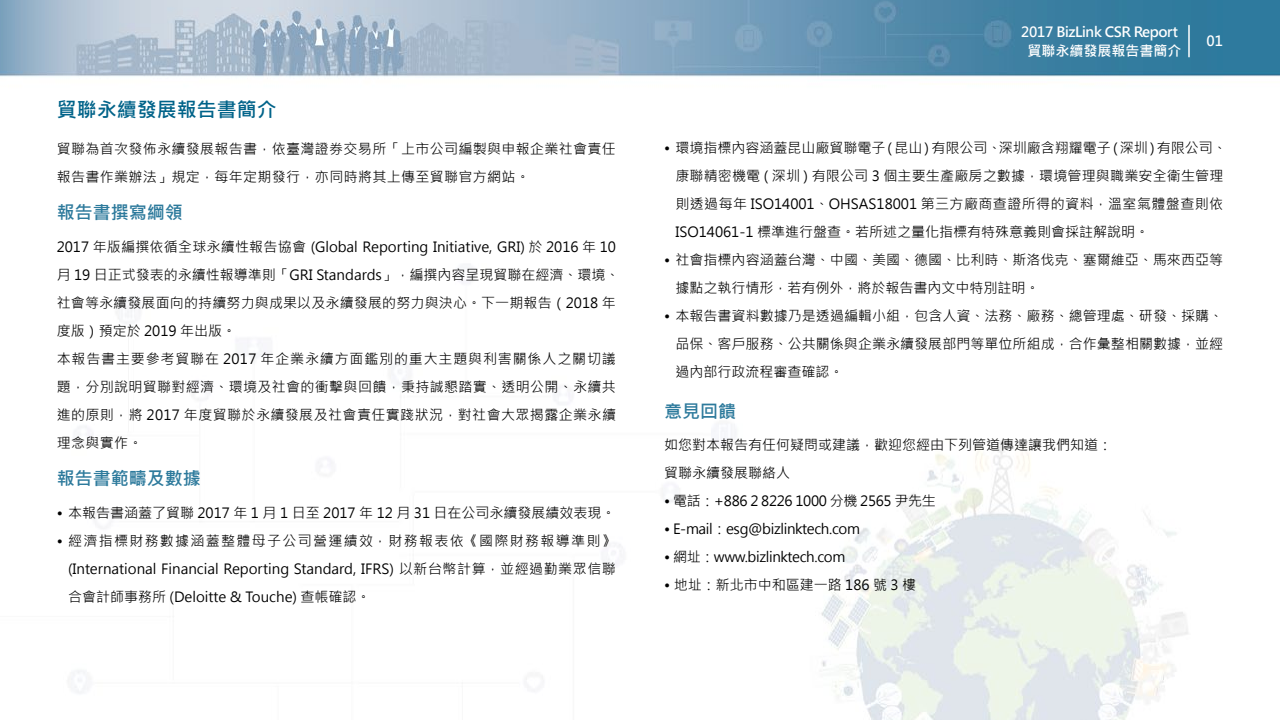
<style>
.page{position:relative;width:1280px;height:720px;background:#fff}
.page>*{position:absolute;margin:0;border:0;box-sizing:border-box;transform-origin:0 0}
.t1{font:700 20px "Microsoft Jheng Hei";color:#006389}
.t2{font:700 18px "Microsoft Jheng Hei";color:#2d7a9c}
.t3{font:14px/28px "Microsoft Jheng Hei";color:#000}
.t4{font:14px "Microsoft Jheng Hei";letter-spacing:-.025em;color:#000}
.t5{font:14px/28px "Microsoft Jheng Hei";letter-spacing:.025em;color:#000}
.t6{font:700 14px "Microsoft Jheng Hei";letter-spacing:-.025em;color:#fff}
.t7{font:700 14px "Microsoft Jheng Hei";color:#fff}
</style>
<div class="page">
<img style="left:0;top:0;width:1280px;height:720px">
<hr style="left:1188px;top:25px;width:2px;height:32px;background:#fff">
<h1 class="t1" style="left:57px;top:97px;width:221px">貿聯永續發展報告書簡介</h1>
<p class="t5" style="left:57px;top:135px;width:561px">貿聯為首次發佈永續發展報告書，依臺灣證券交易所「上市公司編製與申報企業社會責任報告書作業辦法」規定，每年定期發行，亦同時將其上傳至貿聯官方網站。</p>
<p class="t2" style="left:57px;top:201px;width:127px">報告書撰寫綱領</p>
<p class="t3" style="left:57px;top:233px;width:564px">2017 年版編撰依循全球永續性報告協會 (Global Reporting Initiative, GRI) 於 2016 年 10月 19 日正式發表的永續性報導準則「GRI Standards」，編撰內容呈現貿聯在經濟、環境、社會等永續發展面向的持續努力與成果以及永續發展的努力與決心。下一期報告（2018 年度版）預定於 2019 年出版。<br>本報告書主要參考貿聯在 2017 年企業永續方面鑑別的重大主題與利害關係人之關切議題，分別說明貿聯對經濟、環境及社會的衝擊與回饋，秉持誠懇踏實、透明公開、永續共進的原則，將 2017 年度貿聯於永續發展及社會責任實踐狀況，對社會大眾揭露企業永續理念與實作。</p>
<p class="t2" style="left:57px;top:467px;width:145px">報告書範疇及數據</p>
<p class="t3" style="left:57px;top:499px;width:560px">• 本報告書涵蓋了貿聯 2017 年 1 月 1 日至 2017 年 12 月 31 日在公司永續發展績效表現。</p>
<p class="t3" style="left:68px;top:527px;width:549px;text-align:justify;text-indent:-11px">• 經濟指標財務數據涵蓋整體母子公司營運績效，財務報表依《國際財務報導準則》(International Financial Reporting Standard, IFRS) 以新台幣計算，並經過勤業眾信聯合會計師事務所 (Deloitte &amp; Touche) 查帳確認。</p>
<p class="t6" style="left:1021px;top:23px;width:159px">2017 BizLink CSR Report</p>
<p class="t6" style="left:1207px;top:32px;width:18px">01</p>
<p class="t7" style="left:1028px;top:42px;width:155px">貿聯永續發展報告書簡介</p>
<p class="t3" style="left:675px;top:134px;width:553px;text-indent:-11px">• 環境指標內容涵蓋昆山廠貿聯電子 ( 昆山 ) 有限公司、深圳廠含翔耀電子 ( 深圳 ) 有限公司、康聯精密機電 ( 深圳 ) 有限公司 3 個主要生產廠房之數據，環境管理與職業安全衛生管理則透過每年 ISO14001、OHSAS18001 第三方廠商查證所得的資料，溫室氣體盤查則依ISO14061-1 標準進行盤查。若所述之量化指標有特殊意義則會採註解說明。</p>
<p class="t3" style="left:675px;top:246px;width:549px;text-indent:-11px">• 社會指標內容涵蓋台灣、中國、美國、德國、比利時、斯洛伐克、塞爾維亞、馬來西亞等據點之執行情形，若有例外，將於報告書內文中特別註明。</p>
<p class="t3" style="left:675px;top:302px;width:549px;text-align:justify;text-indent:-11px">• 本報告書資料數據乃是透過編輯小組，包含人資、法務、廠務、總管理處、研發、採購、品保、客戶服務、公共關係與企業永續發展部門等單位所組成，合作彙整相關數據，並經過內部行政流程審查確認。</p>
<p class="t2" style="left:664px;top:400px;width:73px">意見回饋</p>
<p class="t3" style="left:664px;top:431px;width:449px">如您對本報告有任何疑問或建議，歡迎您經由下列管道傳達讓我們知道：貿聯永續發展聯絡人</p>
<p class="t4" style="left:664px;top:493px;width:273px">• 電話：+886 2 8226 1000 分機 2565 尹先生</p>
<p class="t4" style="left:664px;top:521px;width:198px">• E-mail：esg@bizlinktech.com</p>
<p class="t4" style="left:664px;top:549px;width:183px">• 網址：www.bizlinktech.com</p>
<p class="t3" style="left:664px;top:571px;width:254px">• 地址：新北市中和區建一路 186 號 3 樓</p>
</div>
